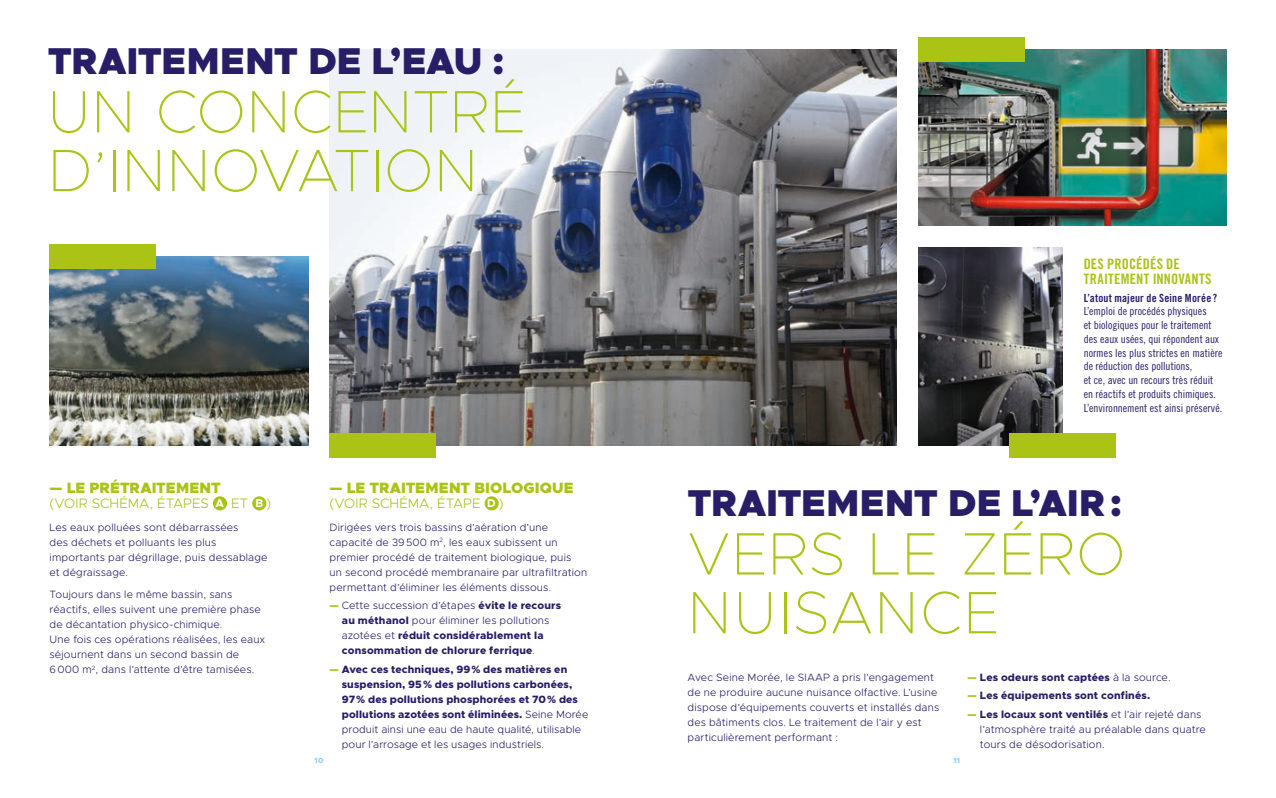
<style>
.page{position:relative;width:1276px;height:798px;background:#fff}
.page>*{position:absolute;margin:0;border:0;box-sizing:border-box;transform-origin:0 0}
.t1{font:100 60px/58.8px "Metropolis";letter-spacing:.02em;color:#aac314}
.t2{font:900 37.5px "Metropolis";color:#281d67}
.t3{font:900 15px "Metropolis";letter-spacing:.005em;color:#aac314}
.t4{font:14.38px/15px "Trade Gothic Bold Cond Twenty";letter-spacing:.015em;color:#aac314}
.t5{font:300 13.75px "Metropolis";letter-spacing:.005em;color:#aac314}
.t6{font:11.25px/13.8px "Trade Gothic Cond Eighteen";color:#281d67}
.t7{font:11.25px "Trade Gothic Bold Cond Twenty";letter-spacing:.015em;color:#281d67}
.t8{font:300 10.62px/15px "Metropolis";letter-spacing:.015em;color:#281d67}
.t9{font:800 10.62px/15px "Metropolis";letter-spacing:.01em;color:#281d67}
.t10{font:800 7.5px "Metropolis";color:#84d0f2}
.s1{font-weight:700;font-size:11.25px;color:#fff}
.s2{font-weight:900;color:#aac314}
.s3{font-weight:300}
.s4{font-weight:800}
</style>
<div class="page">
<img style="left:330px;top:50px;width:567px;height:395px">
<img style="left:50px;top:257px;width:258px;height:188px">
<div style="left:213px;top:496px;width:14px;height:14px;background:#aac314;border-radius:50%"></div>
<div style="left:252px;top:496px;width:14px;height:14px;background:#aac314;border-radius:50%"></div>
<div style="left:50px;top:244px;width:106px;height:25px;background:#aac314"></div>
<div style="left:330px;top:433px;width:106px;height:25px;background:#aac314"></div>
<div style="left:484px;top:496px;width:15px;height:14px;background:#aac314;border-radius:50%"></div>
<img style="left:918px;top:247px;width:144px;height:198px">
<img style="left:918px;top:50px;width:308px;height:176px">
<div style="left:1009px;top:433px;width:106px;height:25px;background:#aac314"></div>
<div style="left:918px;top:37px;width:106px;height:25px;background:#aac314"></div>
<h2 class="t2" style="left:48px;top:37px;width:458px">TRAITEMENT DE L’EAU :</h2>
<h1 class="t1" style="left:48px;top:82px;width:479px">UN CONCENTRÉ<br>D’INNOVATION</h1>
<h3 class="t3" style="left:50px;top:478px;width:173px">— LE PRÉTRAITEMENT</h3>
<p class="t5" style="left:50px;top:494px;width:223px">(VOIR SCHÉMA, ÉTAPES <span class="s1">A</span> ET <span class="s1">B</span> )</p>
<p class="t8" style="left:50px;top:519px;width:219px">Les eaux polluées sont débarrassées<br>des déchets et polluants les plus importants par dégrillage, puis dessablage et dégraissage.</p>
<p class="t8" style="left:50px;top:586px;width:217px">Toujours dans le même bassin, sans réactifs, elles suivent une première phase de décantation physico-chimique.<br>Une fois ces opérations réalisées, les eaux séjournent dans un second bassin de 6000 m<sup>2</sup>, dans l’attente d’être tamisées.</p>
<h3 class="t3" style="left:330px;top:478px;width:245px">— LE TRAITEMENT BIOLOGIQUE</h3>
<p class="t5" style="left:330px;top:494px;width:175px">(VOIR SCHÉMA, ÉTAPE <span class="s1">D</span> )</p>
<p class="t8" style="left:330px;top:519px;width:259px">Dirigées vers trois bassins d’aération d’une capacité de 39500 m<sup>2</sup>, les eaux subissent un premier procédé de traitement biologique, puis<br>un second procédé membranaire par ultrafiltration permettant d’éliminer les éléments dissous.</p>
<p class="t9" style="left:342px;top:598px;width:221px;text-indent:-12px"><span class="s2">—</span> <span class="s3">Cette succession d’étapes</span> évite le recours au méthanol <span class="s3">pour éliminer les pollutions azotées et</span> réduit considérablement la consommation de chlorure ferrique<span class="s3">.</span></p>
<p class="t9" style="left:342px;top:661px;width:248px;text-indent:-12px"><span class="s2">—</span> Avec ces techniques, 99% des matières en suspension, 95% des pollutions carbonées, 97% des pollutions phosphorées et 70% des pollutions azotées sont éliminées. <span class="s3">Seine Morée produit ainsi une eau de haute qualité, utilisable pour l’arrosage et les usages industriels.</span></p>
<h3 class="t4" style="left:1083px;top:256px;width:129px">DES PROCÉDÉS DE<br>TRAITEMENT INNOVANTS</h3>
<p class="t7" style="left:1083px;top:290px;width:135px">L’atout majeur de Seine Morée ?</p>
<p class="t6" style="left:1083px;top:304px;width:140px">L’emploi de procédés physiques<br>et biologiques pour le traitement des eaux usées, qui répondent aux normes les plus strictes en matière de réduction des pollutions,<br>et ce, avec un recours très réduit en réactifs et produits chimiques.<br>L’environnement est ainsi préservé.</p>
<h2 class="t2" style="left:687px;top:478px;width:436px">TRAITEMENT DE L’AIR:</h2>
<h1 class="t1" style="left:687px;top:524px;width:439px">VERS LE ZÉRO<br>NUISANCE</h1>
<p class="t8" style="left:687px;top:669px;width:253px">Avec Seine Morée, le SIAAP a pris l’engagement de ne produire aucune nuisance olfactive. L’usine dispose d’équipements couverts et installés dans des bâtiments clos. Le traitement de l’air y est particulièrement performant :</p>
<p class="t9" style="left:967px;top:669px;width:204px"><span class="s2">—</span> Les odeurs sont captées <span class="s3">à la source.</span></p>
<p class="t9" style="left:967px;top:688px;width:184px"><span class="s2">—</span> Les équipements sont confinés.</p>
<p class="t8" style="left:980px;top:706px;width:227px;text-indent:-12px"><span class="s2">—</span> <span class="s4">Les locaux sont ventilés</span> et l’air rejeté dans l’atmosphère traité au préalable dans quatre tours de désodorisation.</p>
<p class="t10" style="left:314px;top:755px;width:10px">10</p>
<p class="t10" style="left:953px;top:755px;width:8px">11</p>
</div>
